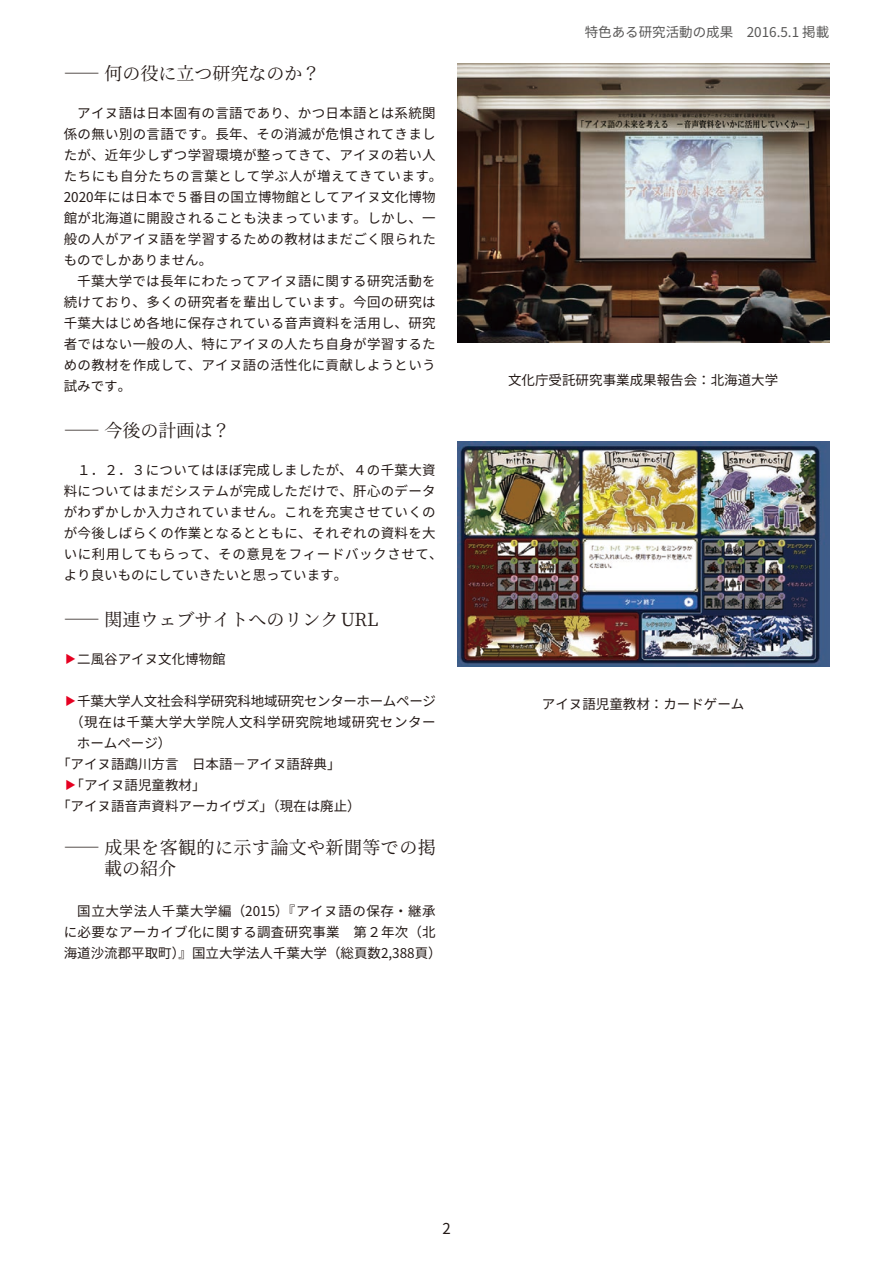
<style>
.page{position:relative;width:893px;height:1263px;background:#fff}
.page>*{position:absolute;margin:0;border:0;box-sizing:border-box;transform-origin:0 0}
.t1{font:18px "Noto Serif JP";color:#231916}
.t2{font:18px/21px "Noto Serif JP";letter-spacing:.025em;color:#231916}
.t3{font:15px "Noto Sans CJ Kjp";color:#231916}
.t4{font:13.5px/21px "Noto Sans CJ Kjp";letter-spacing:.02em;color:#231916}
.t5{font:13.5px "Noto Sans CJ Kjp";color:#231916}
.t6{font:13.5px "Noto Sans CJ Kjp";letter-spacing:-.015em;color:#231916}
.t7{font:13.5px "Noto Sans CJ Kjp";letter-spacing:.045em;color:#231916}
.t8{font:13.5px "Noto Sans CJ Kjp";color:#595857}
.s1{font-size:10.8px;color:#e60021}
</style>
<div class="page">
<img style="left:457px;top:64px;width:372px;height:279px">
<img style="left:457px;top:442px;width:372px;height:225px">
<h1 class="t1" style="left:64px;top:63px;width:258px">―― 何の役に立つ研究なのか？</h1>
<p class="t4" style="left:64px;top:103px;width:380px;text-indent:14px">アイヌ語は日本固有の言語であり、かつ日本語とは系統関係の無い別の言語です。長年、その消滅が危惧されてきましたが、近年少しずつ学習環境が整ってきて、アイヌの若い人たちにも自分たちの言葉として学ぶ人が増えてきています。<br>2020年には日本で５番目の国立博物館としてアイヌ文化博物館が北海道に開設されることも決まっています。しかし、一般の人がアイヌ語を学習するための教材はまだごく限られたものでしかありません。</p>
<p class="t4" style="left:64px;top:271px;width:373px;text-align:justify;text-indent:14px">千葉大学では長年にわたってアイヌ語に関する研究活動を続けており、多くの研究者を輩出しています。今回の研究は千葉大はじめ各地に保存されている音声資料を活用し、研究者ではない一般の人、特にアイヌの人たち自身が学習するための教材を作成して、アイヌ語の活性化に貢献しようという試みです。</p>
<h1 class="t1" style="left:64px;top:420px;width:168px">―― 今後の計画は？</h1>
<p class="t4" style="left:64px;top:460px;width:380px;text-indent:14px">１．２．３についてはほぼ完成しましたが、４の千葉大資料についてはまだシステムが完成しただけで、肝心のデータがわずかしか入力されていません。これを充実させていくのが今後しばらくの作業となるとともに、それぞれの資料を大いに利用してもらって、その意見をフィードバックさせて、より良いものにしていきたいと思っています。</p>
<h1 class="t1" style="left:64px;top:609px;width:317px">―― 関連ウェブサイトへのリンクURL</h1>
<p class="t5" style="left:65px;top:651px;width:162px"><span class="s1">▶</span>二風谷アイヌ文化博物館</p>
<p class="t6" style="left:65px;top:693px;width:372px"><span class="s1">▶</span>千葉大学人文社会科学研究科地域研究センターホームページ</p>
<p class="t7" style="left:70px;top:714px;width:367px">（現在は千葉大学大学院人文科学研究院地域研究センター</p>
<p class="t4" style="left:77px;top:733px;width:96px">ホームページ）</p>
<p class="t5" style="left:57px;top:756px;width:285px">「アイヌ語鵡川方言　日本語－アイヌ語辞典」</p>
<p class="t5" style="left:65px;top:777px;width:142px"><span class="s1">▶</span>「アイヌ語児童教材」</p>
<p class="t5" style="left:57px;top:798px;width:305px">「アイヌ語音声資料アーカイヴズ」（現在は廃止）</p>
<h1 class="t2" style="left:104px;top:838px;width:333px;text-indent:-40px">―― 成果を客観的に示す論文や新聞等での掲載の紹介</h1>
<p class="t4" style="left:64px;top:901px;width:379px;text-align:center">国立大学法人千葉大学編（2015）『アイヌ語の保存・継承<br>に必要なアーカイブ化に関する調査研究事業　第２年次（北海道沙流郡平取町）』国立大学法人千葉大学（総頁数2,388頁）</p>
<p class="t8" style="left:585px;top:25px;width:246px">特色ある研究活動の成果　2016.5.1 掲載</p>
<p class="t5" style="left:508px;top:372px;width:271px">文化庁受託研究事業成果報告会：北海道大学</p>
<p class="t5" style="left:542px;top:696px;width:204px">アイヌ語児童教材：カードゲーム</p>
<p class="t3" style="left:442px;top:1220px;width:10px">2</p>
</div>
